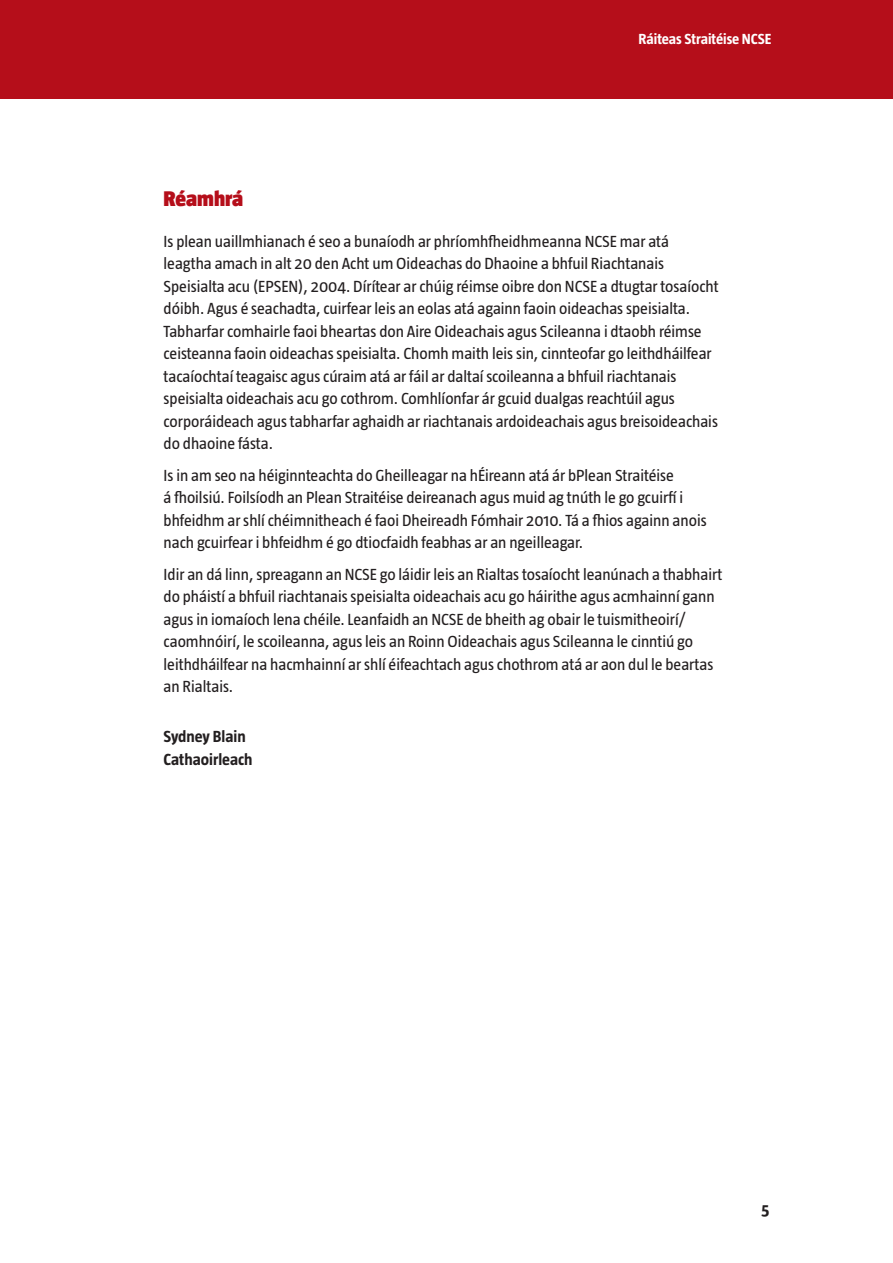
<style>
.page{position:relative;width:893px;height:1263px;background:#fff}
.page>*{position:absolute;margin:0;border:0;box-sizing:border-box;transform-origin:0 0}
.Heading_1_prelims{font:900 21.75px "Taz";color:#b50e1a}
.Body_Text{font:16.5px/22.5px "Taz";color:#231f20}
.Body_Text-2{font:700 16.5px/22.5px "Taz";color:#231f20}
.t1{font:700 15px "Taz";color:#fff}
</style>
<div class="page">
<div style="left:0;top:0;width:893px;height:99px;background:#b50e1a"></div>
<p class="t1" style="left:639px;top:30px;width:134px">Ráiteas Straitéise NCSE</p>
<h1 class="Heading_1_prelims" style="left:164px;top:187px;width:81px">Réamhrá</h1>
<p class="Body_Text" style="left:164px;top:230px;width:557px">Is plean uaillmhianach é seo a bunaíodh ar phríomhfheidhmeanna NCSE mar atá leagtha amach in alt 20 den Acht um Oideachas do Dhaoine a bhfuil Riachtanais Speisialta acu (EPSEN), 2004. Dírítear ar chúig réimse oibre don NCSE a dtugtar tosaíocht dóibh. Agus é seachadta, cuirfear leis an eolas atá againn faoin oideachas speisialta.<br>Tabharfar comhairle faoi bheartas don Aire Oideachais agus Scileanna i dtaobh réimse ceisteanna faoin oideachas speisialta. Chomh maith leis sin, cinnteofar go leithdháilfear tacaíochtaí teagaisc agus cúraim atá ar fáil ar daltaí scoileanna a bhfuil riachtanais speisialta oideachais acu go cothrom. Comhlíonfar ár gcuid dualgas reachtúil agus corporáideach agus tabharfar aghaidh ar riachtanais ardoideachais agus breisoideachais do dhaoine fásta.</p>
<p class="Body_Text" style="left:164px;top:464px;width:545px">Is in am seo na héiginnteachta do Gheilleagar na hÉireann atá ár bPlean Straitéise<br>á fhoilsiú. Foilsíodh an Plean Straitéise deireanach agus muid ag tnúth le go gcuirfí i bhfeidhm ar shlí chéimnitheach é faoi Dheireadh Fómhair 2010. Tá a fhios againn anois nach gcuirfear i bhfeidhm é go dtiocfaidh feabhas ar an ngeilleagar.</p>
<p class="Body_Text" style="left:164px;top:563px;width:560px">Idir an dá linn, spreagann an NCSE go láidir leis an Rialtas tosaíocht leanúnach a thabhairt do pháistí a bhfuil riachtanais speisialta oideachais acu go háirithe agus acmhainní gann agus in iomaíoch lena chéile. Leanfaidh an NCSE de bheith ag obair le tuismitheoirí/ caomhnóirí, le scoileanna, agus leis an Roinn Oideachais agus Scileanna le cinntiú go leithdháilfear na hacmhainní ar shlí éifeachtach agus chothrom atá ar aon dul le beartas an Rialtais.</p>
<p class="Body_Text-2" style="left:164px;top:725px;width:91px">Sydney Blain<br>Cathaoirleach</p>
<p class="Body_Text-2" style="left:762px;top:1198px;width:10px">5</p>
</div>
